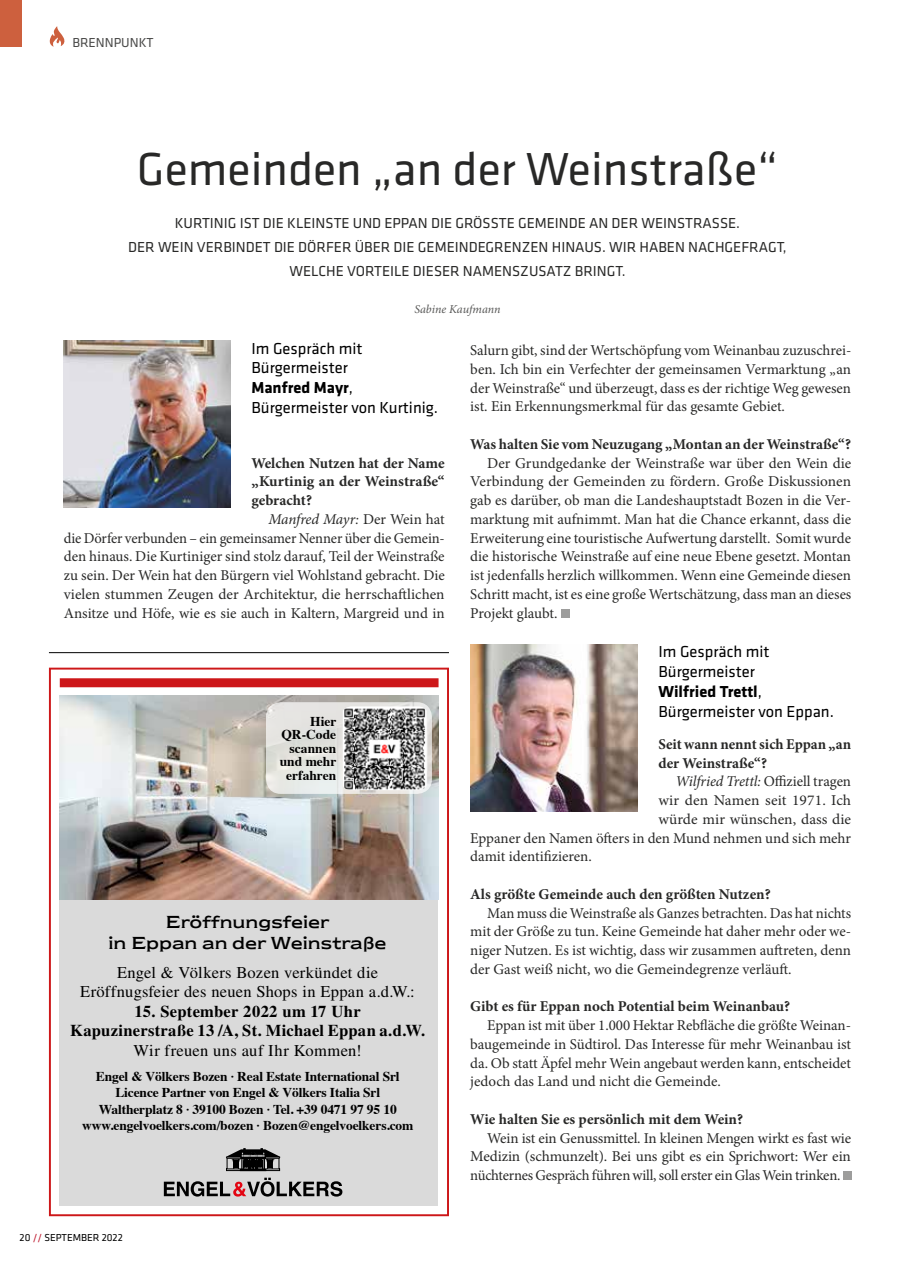
<style>
.page{position:relative;width:915px;height:1263px;background:#fff}
.page>*{position:absolute;margin:0;border:0;box-sizing:border-box;transform-origin:0 0}
.t1{font:48px "Klavika";color:#282827}
.t2{font:18px/21px "Newtext EFML";color:#000;text-align:center}
.t3{font:16.5px/19.6px "Klavika Basic";color:#000}
.t4{font:16.5px/19.5px "Times LTW1 G";letter-spacing:.015em;color:#000;text-align:center}
.t5{font:700 16.5px/19.5px "Times LTW1 G";letter-spacing:.015em;color:#000;text-align:center}
.t6{font:15px/18.8px "Minion Pro";color:#282827;text-align:justify}
.t7{font:700 15px/18.8px "Minion Pro";color:#282827;text-align:justify}
.t8{font:15px/24px "Klavika";color:#282827;text-align:center}
.t9{font:italic 15px "Minion Pro";letter-spacing:-.01em;color:#282827}
.t10{font:700 13.5px/13.5px "Times";letter-spacing:-.01em;color:#000;text-align:center}
.t11{font:13.5px "Klavika";color:#4a4a49}
.t12{font:italic 12px "Minion Pro";letter-spacing:-.005em;color:#575756}
.t13{font:10.5px "Klavika";color:#000}
.s1{font-weight:700}
.s2{font-style:normal}
.s3{font-style:italic}
.s4{color:#be152b}
</style>
<div class="page">
<div style="left:560px;top:609px;width:9px;height:9px;background:#9d9d9c"></div>
<div style="left:842px;top:1171px;width:9px;height:9px;background:#9d9d9c"></div>
<hr style="left:49px;top:652px;width:400px;height:1px;background:#000">
<img style="left:63px;top:340px;width:167px;height:167px">
<img style="left:470px;top:645px;width:167px;height:167px">
<div style="left:0;top:0;width:21px;height:47px;background:#cd603e"></div>
<svg style="left:49px;top:26px;width:16px;height:21px"></svg>
<div style="left:60px;top:700px;width:378px;height:505px;background:#dadada"></div>
<div style="left:60px;top:678px;width:378px;height:9px;background:#cd1719"></div>
<svg style="left:164px;top:1178px;width:178px;height:18px"></svg>
<svg style="left:226px;top:1148px;width:54px;height:23px"></svg>
<img style="left:60px;top:695px;width:378px;height:204px">
<div style="left:49px;top:668px;width:400px;height:548px;border:2px solid #cd1719"></div>
<svg style="left:266px;top:703px;width:165px;height:90px;fill:#e5e4e1"></svg>
<div style="left:266px;top:702px;width:166px;height:92px;border:2px solid #fff;border-radius:14px"></div>
<img style="left:342px;top:706px;width:84px;height:84px">
<p class="t11" style="left:72px;top:35px;width:83px">BRENNPUNKT</p>
<h1 class="t1" style="left:137px;top:143px;width:642px">Gemeinden „an der Weinstraße“</h1>
<p class="t8" style="left:128px;top:211px;width:659px">KURTINIG IST DIE KLEINSTE UND EPPAN DIE GRÖSSTE GEMEINDE AN DER WEINSTRASSE.<br>DER WEIN VERBINDET DIE DÖRFER ÜBER DIE GEMEINDEGRENZEN HINAUS. WIR HABEN NACHGEFRAGT,<br>WELCHE VORTEILE DIESER NAMENSZUSATZ BRINGT.</p>
<p class="t12" style="left:414px;top:301px;width:88px">Sabine Kaufmann</p>
<p class="t3" style="left:251px;top:338px;width:188px">Im Gespräch mit<br>Bürgermeister<br><span class="s1">Manfred Mayr</span>,<br>Bürgermeister von Kurtinig.</p>
<p class="t6" style="left:470px;top:341px;width:382px">Salurn gibt, sind der Wertschöpfung vom Weinanbau zuzuschrei&shy;ben. Ich bin ein Verfechter der gemeinsamen Vermarktung „an der Weinstraße“ und überzeugt, dass es der richtige Weg gewesen ist. Ein Erkennungsmerkmal für das gesamte Gebiet.</p>
<p class="t7" style="left:470px;top:434px;width:382px">Was halten Sie vom Neuzugang „Montan an der Weinstraße“?</p>
<p class="t6" style="left:470px;top:453px;width:382px;text-indent:17px">Der Grundgedanke der Weinstraße war über den Wein die Verbindung der Gemeinden zu fördern. Große Diskussionen gab es darüber, ob man die Landeshauptstadt Bozen in die Ver&shy;marktung mit aufnimmt. Man hat die Chance erkannt, dass die Erweiterung eine touristische Aufwertung darstellt. Somit wurde die historische Weinstraße auf eine neue Ebene gesetzt. Montan ist jedenfalls herzlich willkommen. Wenn eine Gemeinde diesen Schritt macht, ist es eine große Wertschätzung, dass man an dieses Projekt glaubt.</p>
<p class="t3" style="left:658px;top:641px;width:177px">Im Gespräch mit<br>Bürgermeister<br><span class="s1">Wilfried Trettl</span>,<br>Bürgermeister von Eppan.</p>
<p class="t7" style="left:658px;top:734px;width:194px">Seit wann nennt sich Eppan „an der Weinstraße“?</p>
<p class="t9" style="left:675px;top:771px;width:177px">Wilfried Trettl: <span class="s2">Offiziell tragen</span></p>
<p class="t6" style="left:658px;top:791px;width:194px">wir den Namen seit 1971. Ich</p>
<p class="t6" style="left:658px;top:810px;width:194px">würde mir wünschen, dass die</p>
<p class="t6" style="left:470px;top:828px;width:382px">Eppaner den Namen öfters in den Mund nehmen und sich mehr</p>
<p class="t6" style="left:470px;top:847px;width:123px">damit identifizieren.</p>
<p class="t7" style="left:470px;top:884px;width:302px">Als größte Gemeinde auch den größten Nutzen?</p>
<p class="t6" style="left:470px;top:903px;width:382px;text-indent:17px">Man muss die Weinstraße als Ganzes betrachten. Das hat nichts mit der Größe zu tun. Keine Gemeinde hat daher mehr oder we&shy;niger Nutzen. Es ist wichtig, dass wir zusammen auftreten, denn der Gast weiß nicht, wo die Gemeindegrenze verläuft.</p>
<p class="t7" style="left:470px;top:997px;width:321px">Gibt es für Eppan noch Potential beim Weinanbau?</p>
<p class="t6" style="left:470px;top:1016px;width:382px;text-indent:17px">Eppan ist mit über 1.000 Hektar Rebfläche die größte Weinan&shy;baugemeinde in Südtirol. Das Interesse für mehr Weinanbau ist da. Ob statt Äpfel mehr Wein angebaut werden kann, entscheidet jedoch das Land und nicht die Gemeinde.</p>
<p class="t7" style="left:470px;top:1109px;width:274px">Wie halten Sie es persönlich mit dem Wein?</p>
<p class="t6" style="left:470px;top:1128px;width:382px;text-indent:17px">Wein ist ein Genussmittel. In kleinen Mengen wirkt es fast wie Medizin (schmunzelt). Bei uns gibt es ein Sprichwort: Wer ein nüchternes Gespräch führen will, soll erster ein Glas Wein trinken.</p>
<p class="t7" style="left:251px;top:453px;width:195px">Welchen Nutzen hat der Name „Kurtinig an der Weinstraße“ gebracht?</p>
<p class="t6" style="left:64px;top:510px;width:382px;text-indent:205px"><span class="s3">Manfred Mayr:</span> Der Wein hat die Dörfer verbunden – ein gemeinsamer Nenner über die Gemein&shy;den hinaus. Die Kurtiniger sind stolz darauf, Teil der Weinstraße zu sein. Der Wein hat den Bürgern viel Wohlstand gebracht. Die vielen stummen Zeugen der Architektur, die herrschaftlichen Ansitze und Höfe, wie es sie auch in Kaltern, Margreid und in</p>
<p class="t10" style="left:280px;top:713px;width:58px;text-align:right">Hier<br>QR-Code scannen und mehr erfahren</p>
<p class="t2" style="left:108px;top:911px;width:279px">Eröffnungsfeier<br>in Eppan an der Weinstraße</p>
<p class="t4" style="left:80px;top:962px;width:336px">Engel &amp; Völkers Bozen verkündet die<br>Eröffnugsfeier des neuen Shops in Eppan a.d.W.:</p>
<p class="t5" style="left:70px;top:1001px;width:356px">15. September 2022 um 17 Uhr<br>Kapuzinerstraße 13 /A, St. Michael Eppan a.d.W.</p>
<p class="t4" style="left:133px;top:1040px;width:230px">Wir freuen uns auf Ihr Kommen!</p>
<p class="t10" style="left:82px;top:1066px;width:332px;line-height:16.5px">Engel &amp; Völkers Bozen · Real Estate International Srl Licence Partner von Engel &amp; Völkers Italia Srl Waltherplatz 8 · 39100 Bozen · Tel. +39 0471 97 95 10 www.engelvoelkers.com/bozen · Bozen@engelvoelkers.com</p>
<p class="t13" style="left:20px;top:1232px;width:105px">20 <span class="s4">//</span> SEPTEMBER 2022</p>
</div>
